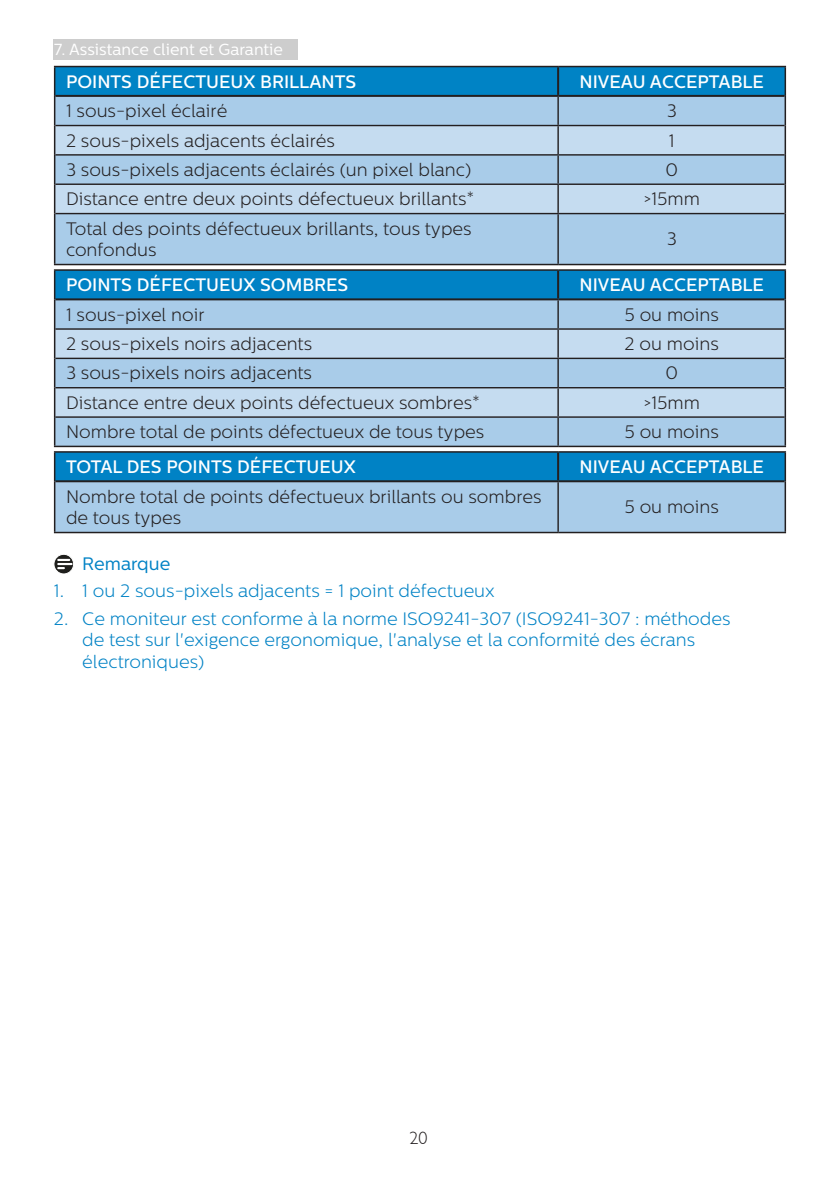
<style>
.page{position:relative;width:840px;height:1191px;background:#fff}
.page>*{position:absolute;margin:0;border:0;box-sizing:border-box;transform-origin:0 0}
.t1{font:300 18px/21.6px "Centrale Sans";color:#231f20}
.Note_body{font:300 18px/21.6px "Centrale Sans";color:#0082c5}
.t2{font:500 18px "Centrale Sans";color:#fff}
.Heading_4{font:18px "Centrale Sans";color:#0082c5}
.t3{font:300 18px "Gill Alt One";color:#231f20}
.t4{font:16px "Centrale Sans";color:#fff}
</style>
<div class="page">
<div style="left:54px;top:39px;width:244px;height:20px;background:#cdcdcd"></div>
<div style="left:55px;top:214px;width:729px;height:50px;background:#a9cce9"></div>
<hr style="left:54px;top:214px;width:1px;height:50px;background:#231f20">
<hr style="left:784px;top:214px;width:1px;height:50px;background:#231f20">
<hr style="left:54px;top:264px;width:504px;height:1px;background:#231f20">
<hr style="left:558px;top:264px;width:227px;height:1px;background:#231f20">
<hr style="left:55px;top:213px;width:503px;height:1px;background:#231f20">
<hr style="left:558px;top:213px;width:226px;height:1px;background:#231f20">
<hr style="left:557px;top:214px;width:1px;height:50px;background:#231f20">
<hr style="left:54px;top:66px;width:504px;height:1px;background:#231f20">
<hr style="left:558px;top:66px;width:227px;height:1px;background:#231f20">
<svg style="left:54px;top:67px;width:731px;height:146px;background:#8ebddd"></svg>
<hr style="left:55px;top:95px;width:503px;height:2px;background:#231f20">
<hr style="left:557px;top:67px;width:2px;height:28px;background:#231f20">
<hr style="left:558px;top:95px;width:226px;height:2px;background:#231f20">
<hr style="left:54px;top:446px;width:504px;height:1px;background:#231f20">
<hr style="left:558px;top:446px;width:227px;height:1px;background:#231f20">
<hr style="left:54px;top:269px;width:504px;height:2px;background:#231f20">
<hr style="left:558px;top:269px;width:227px;height:2px;background:#231f20">
<svg style="left:54px;top:270px;width:731px;height:176px;background:#91bddc"></svg>
<hr style="left:55px;top:298px;width:503px;height:2px;background:#231f20">
<hr style="left:557px;top:271px;width:2px;height:27px;background:#231f20">
<hr style="left:558px;top:298px;width:226px;height:2px;background:#231f20">
<hr style="left:54px;top:532px;width:504px;height:1px;background:#231f20">
<hr style="left:558px;top:532px;width:227px;height:1px;background:#231f20">
<hr style="left:54px;top:451px;width:504px;height:2px;background:#231f20">
<hr style="left:558px;top:451px;width:227px;height:2px;background:#231f20">
<svg style="left:54px;top:452px;width:731px;height:80px;background:#6baed8"></svg>
<hr style="left:55px;top:480px;width:503px;height:2px;background:#231f20">
<hr style="left:557px;top:453px;width:2px;height:27px;background:#231f20">
<hr style="left:558px;top:480px;width:226px;height:2px;background:#231f20">
<svg style="left:54px;top:554px;width:20px;height:20px"></svg>
<div style="left:54px;top:554px;width:20px;height:20px;border:1px solid #fff;border-radius:50%"></div>
<svg style="left:58px;top:559px;width:13px;height:10px"></svg>
<p class="t4" style="left:54px;top:40px;width:230px">7. Assistance client et Garantie</p>
<p class="t2" style="left:66px;top:71px;width:291px">POINTS DÉFECTUEUX BRILLANTS</p>
<p class="t2" style="left:579px;top:71px;width:186px">NIVEAU ACCEPTABLE</p>
<p class="t1" style="left:66px;top:100px;width:163px">1 sous-pixel éclairé</p>
<p class="t1" style="left:666px;top:100px;width:12px">3</p>
<p class="t1" style="left:66px;top:129px;width:270px">2 sous-pixels adjacents éclairés</p>
<p class="t1" style="left:668px;top:129px;width:7px">1</p>
<p class="t1" style="left:66px;top:159px;width:406px">3 sous-pixels adjacents éclairés (un pixel blanc)</p>
<p class="t1" style="left:665px;top:159px;width:14px">0</p>
<p class="t1" style="left:66px;top:188px;width:409px">Distance entre deux points défectueux brillants*</p>
<p class="t1" style="left:643px;top:188px;width:58px">&gt;15mm</p>
<p class="t1" style="left:66px;top:217px;width:407px">Total des points défectueux brillants, tous types confondus</p>
<p class="t1" style="left:666px;top:228px;width:12px">3</p>
<p class="t2" style="left:66px;top:274px;width:283px">POINTS DÉFECTUEUX SOMBRES</p>
<p class="t2" style="left:579px;top:274px;width:186px">NIVEAU ACCEPTABLE</p>
<p class="t1" style="left:66px;top:304px;width:140px">1 sous-pixel noir</p>
<p class="t1" style="left:624px;top:304px;width:96px">5 ou moins</p>
<p class="t1" style="left:66px;top:333px;width:247px">2 sous-pixels noirs adjacents</p>
<p class="t1" style="left:624px;top:333px;width:96px">2 ou moins</p>
<p class="t1" style="left:66px;top:362px;width:247px">3 sous-pixels noirs adjacents</p>
<p class="t1" style="left:665px;top:362px;width:14px">0</p>
<p class="t1" style="left:66px;top:392px;width:415px">Distance entre deux points défectueux sombres*</p>
<p class="t1" style="left:643px;top:392px;width:58px">&gt;15mm</p>
<p class="t1" style="left:66px;top:421px;width:419px">Nombre total de points défectueux de tous types</p>
<p class="t1" style="left:624px;top:421px;width:96px">5 ou moins</p>
<p class="t2" style="left:66px;top:456px;width:291px">TOTAL DES POINTS DÉFECTUEUX</p>
<p class="t2" style="left:579px;top:456px;width:186px">NIVEAU ACCEPTABLE</p>
<p class="t1" style="left:66px;top:485px;width:476px">Nombre total de points défectueux brillants ou sombres de tous types</p>
<p class="t1" style="left:624px;top:496px;width:96px">5 ou moins</p>
<p class="Heading_4" style="left:82px;top:554px;width:89px">Remarque</p>
<p class="Note_body" style="left:54px;top:580px;width:442px">1. 1 ou 2 sous-pixels adjacents = 1 point défectueux</p>
<p class="Note_body" style="left:82px;top:607px;width:649px;text-indent:-28px">2. Ce moniteur est conforme à la norme ISO9241-307 (ISO9241-307 : méthodes de test sur l'exigence ergonomique, l'analyse et la conformité des écrans électroniques)</p>
<p class="t3" style="left:409px;top:1128px;width:19px">20</p>
</div>
